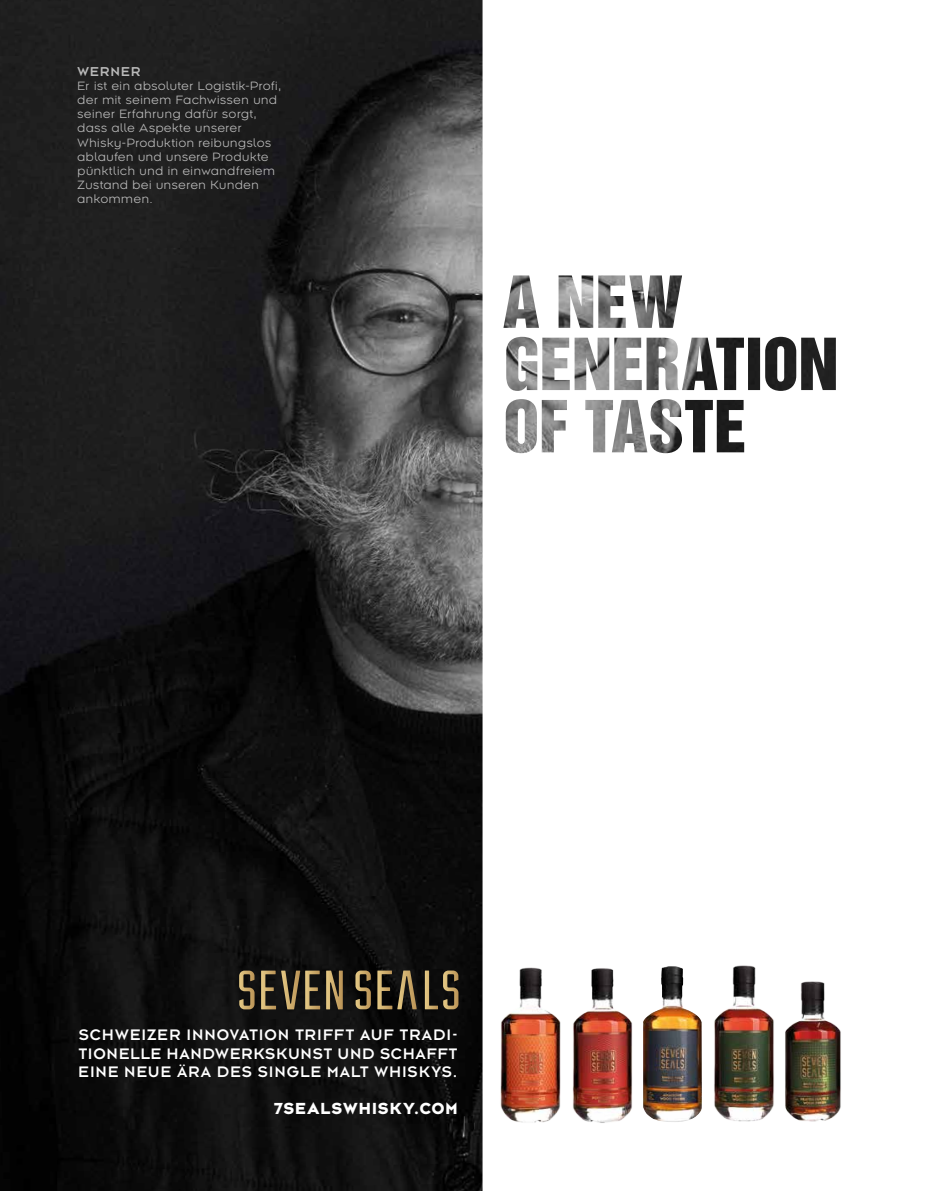
<style>
.page{position:relative;width:943px;height:1191px;background:#fff}
.page>*{position:absolute;margin:0;border:0;box-sizing:border-box;transform-origin:0 0}
.t1{font:17.68px "Bonn Bold Caps";letter-spacing:.065em;color:#fff}
.t2{font:16.8px/18.7px "Bonn Book Caps";letter-spacing:.05em;color:#fff;text-align:justify}
.t3{font:14.17px "Bonn Book Caps";letter-spacing:.065em;color:#fff}
.t4{font:300 11.38px/14.2px "Bonn BF";letter-spacing:.06em;color:#fff}
</style>
<div class="page">
<img style="left:0;top:0;width:482px;height:1191px">
<svg style="left:482px;top:0;width:354px;height:1191px"></svg>
<svg style="left:239px;top:970px;width:15px;height:39px"></svg>
<svg style="left:261px;top:970px;width:59px;height:39px"></svg>
<svg style="left:326px;top:970px;width:17px;height:39px"></svg>
<svg style="left:355px;top:970px;width:16px;height:39px"></svg>
<svg style="left:377px;top:970px;width:40px;height:39px"></svg>
<svg style="left:425px;top:970px;width:33px;height:39px"></svg>
<img style="left:643px;top:966px;width:59px;height:156px">
<img style="left:712px;top:964px;width:63px;height:158px">
<img style="left:781px;top:978px;width:60px;height:144px">
<img style="left:571px;top:965px;width:64px;height:159px">
<img style="left:499px;top:965px;width:63px;height:159px">
<p class="t3" style="left:78px;top:64px;width:64px">WERNER</p>
<p class="t4" style="left:78px;top:79px;width:205px">Er ist ein absoluter Logistik-Profi, der mit seinem Fachwissen und seiner Erfahrung dafür sorgt, dass alle Aspekte unserer<br>Whisky-Produktion reibungslos ablaufen und unsere Produkte pünktlich und in einwandfreiem<br>Zustand bei unseren Kunden ankommen.</p>
<h2 class="t2" style="left:78px;top:1025px;width:380px">SCHWEIZER INNOVATION TRIFFT AUF TRADI-TIONELLE HANDWERKSKUNST UND SCHAFFT EINE NEUE ÄRA DES SINGLE MALT WHISKYS.</h2>
<h1 class="t1" style="left:274px;top:1099px;width:185px">7SEALSWHISKY.COM</h1>
</div>
